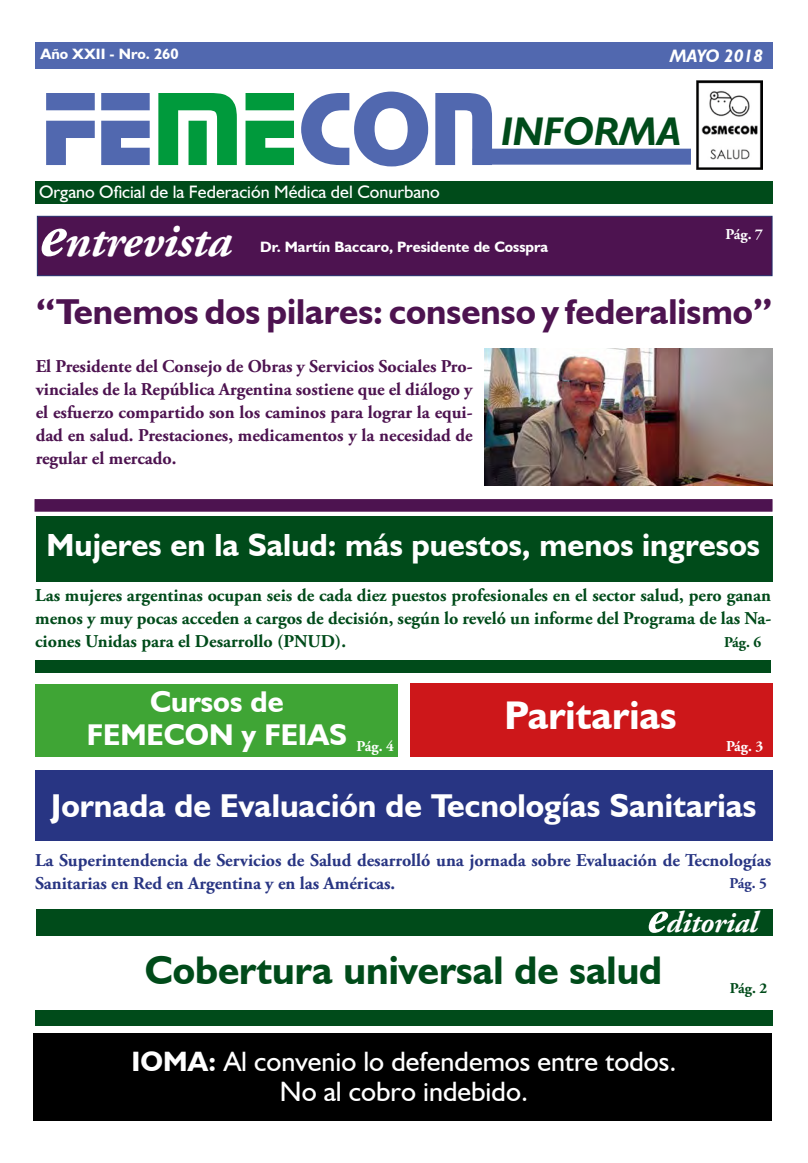
<style>
.page{position:relative;width:808px;height:1163px;background:#fff}
.page>*{position:absolute;margin:0;border:0;box-sizing:border-box;transform-origin:0 0}
.t1{font:108px "Stop D";color:#5168af}
.t2{font:italic 700 48px "Adobe Garamond Pro";letter-spacing:-.01em;color:#fff}
.t3{font:700 40px "Humanist 521 BT";color:#004b1a}
.t4{font:700 40px "Humanist 521 BT";color:#fff}
.t5{font:italic 700 40px "Humanist 521 BT";color:#004b1a}
.t6{font:700 36px "Humanist 521 BT";color:#4d1350}
.t7{font:700 33px "Humanist 521 BT";color:#fff}
.t8{font:700 32px "Humanist 521 BT";color:#fff}
.t9{font:700 30px/33px "Humanist 521 BT";color:#fff}
.t10{font:italic 700 30px "Adobe Garamond Pro";letter-spacing:-.01em;color:#fff}
.t11{font:28px/30px "Humanist 521 BT";color:#fff;text-align:center}
.t12{font:700 18px/23px "Adobe Garamond Pro";color:#4d1350;text-align:justify}
.t13{font:700 18px/23px "Adobe Garamond Pro";color:#004b1a;text-align:justify}
.t14{font:700 18px/23px "Adobe Garamond Pro";color:#283583}
.t15{font:18px "Humanist 521 BT";color:#fff}
.t16{font:italic 700 18px "Humanist 521 BT";color:#fff}
.t17{font:700 15px "Humanist 521 BT";color:#fff}
.t18{font:700 15px "Adobe Garamond Pro";letter-spacing:-.025em;color:#fff}
.t19{font:700 15px "Adobe Garamond Pro";letter-spacing:-.025em;color:#004b1a}
.t20{font:700 15px "Adobe Garamond Pro";color:#283583}
.s1{color:#009a3c}
.s2{font-size:65px}
.s3{font-size:50px}
.s4{font-weight:700}
</style>
<div class="page">
<div style="left:36px;top:516px;width:736px;height:65px;background:#004b1a"></div>
<div style="left:36px;top:909px;width:736px;height:26px;background:#004b1a"></div>
<div style="left:473px;top:149px;width:218px;height:16px;background:#5168af"></div>
<div style="left:35px;top:43px;width:737px;height:26px;background:#5168af"></div>
<img style="left:696px;top:81px;width:67px;height:88px">
<div style="left:35px;top:181px;width:737px;height:23px;background:#004b1a"></div>
<div style="left:37px;top:216px;width:735px;height:60px;background:#4d1350;border:1px solid #212b6b"></div>
<div style="left:35px;top:1010px;width:737px;height:15px;background:#004b1a"></div>
<div style="left:35px;top:499px;width:737px;height:12px;background:#4d1350;border:1px solid #4d1350"></div>
<div style="left:35px;top:660px;width:736px;height:12px;background:#004b1a"></div>
<div style="left:34px;top:1032px;width:738px;height:88px;background:#000"></div>
<img style="left:485px;top:348px;width:287px;height:137px">
<div style="left:410px;top:682px;width:362px;height:74px;background:#cd171a"></div>
<div style="left:35px;top:770px;width:737px;height:71px;background:#283583"></div>
<div style="left:36px;top:684px;width:362px;height:72px;background:#3fa535"></div>
<p class="t17" style="left:41px;top:45px;width:140px">Año XXII - Nro. 260</p>
<p class="t16" style="left:670px;top:44px;width:95px">MAYO 2018</p>
<h1 class="t1" style="left:42px;top:67px;width:456px">FE<span class="s1">ME</span>CON</h1>
<p class="t15" style="left:39px;top:181px;width:402px">Organo Oficial de la Federación Médica del Conurbano</p>
<h3 class="t5" style="left:501px;top:106px;width:181px">INFORMA</h3>
<h2 class="t2" style="left:39px;top:212px;width:194px"><span class="s2">e</span>ntrevista</h2>
<p class="t17" style="left:260px;top:237px;width:290px">Dr. Martín Baccaro, Presidente de Cosspra</p>
<p class="t18" style="left:725px;top:225px;width:39px">Pág. 7</p>
<h3 class="t6" style="left:36px;top:289px;width:737px">“Tenemos dos pilares: consenso y federalismo”</h3>
<p class="t12" style="left:36px;top:355px;width:438px">El Presidente del Consejo de Obras y Servicios Sociales Pro&shy;vinciales de la República Argentina sostiene que el diálogo y el esfuerzo compartido son los caminos para lograr la equi&shy;dad en salud. Prestaciones, medicamentos y la necesidad de regular el mercado.</p>
<h3 class="t8" style="left:47px;top:525px;width:715px">Mujeres en la Salud: más puestos, menos ingresos</h3>
<p class="t13" style="left:35px;top:584px;width:737px">Las mujeres argentinas ocupan seis de cada diez puestos profesionales en el sector salud, pero ganan menos y muy pocas acceden a cargos de decisión, según lo reveló un informe del Programa de las Na&shy;ciones Unidas para el Desarrollo (PNUD).</p>
<p class="t19" style="left:724px;top:633px;width:39px">Pág. 6</p>
<h3 class="t9" style="left:87px;top:684px;width:309px;text-indent:63px">Cursos de<br>FEMECON y FEIAS <sub>Pág.</sub> <sub>4</sub></h3>
<h3 class="t4" style="left:504px;top:690px;width:174px">Paritarias</h3>
<p class="t18" style="left:726px;top:737px;width:39px">Pág. 3</p>
<h3 class="t7" style="left:51px;top:785px;width:707px">Jornada de Evaluación de Tecnologías Sanitarias</h3>
<p class="t14" style="left:35px;top:849px;width:738px">La Superintendencia de Servicios de Salud desarrolló una jornada sobre Evaluación de Tecnologías<br>Sanitarias en Red en Argentina y en las Américas.</p>
<p class="t20" style="left:729px;top:874px;width:39px">Pág. 5</p>
<h3 class="t10" style="left:647px;top:905px;width:112px"><span class="s3">e</span>ditorial</h3>
<h3 class="t3" style="left:145px;top:945px;width:519px">Cobertura universal de salud</h3>
<h3 class="t11" style="left:132px;top:1045px;width:546px"><span class="s4">IOMA:</span> Al convenio lo defendemos entre todos.<br>No al cobro indebido.</h3>
<p class="t19" style="left:730px;top:979px;width:39px">Pág. 2</p>
</div>
